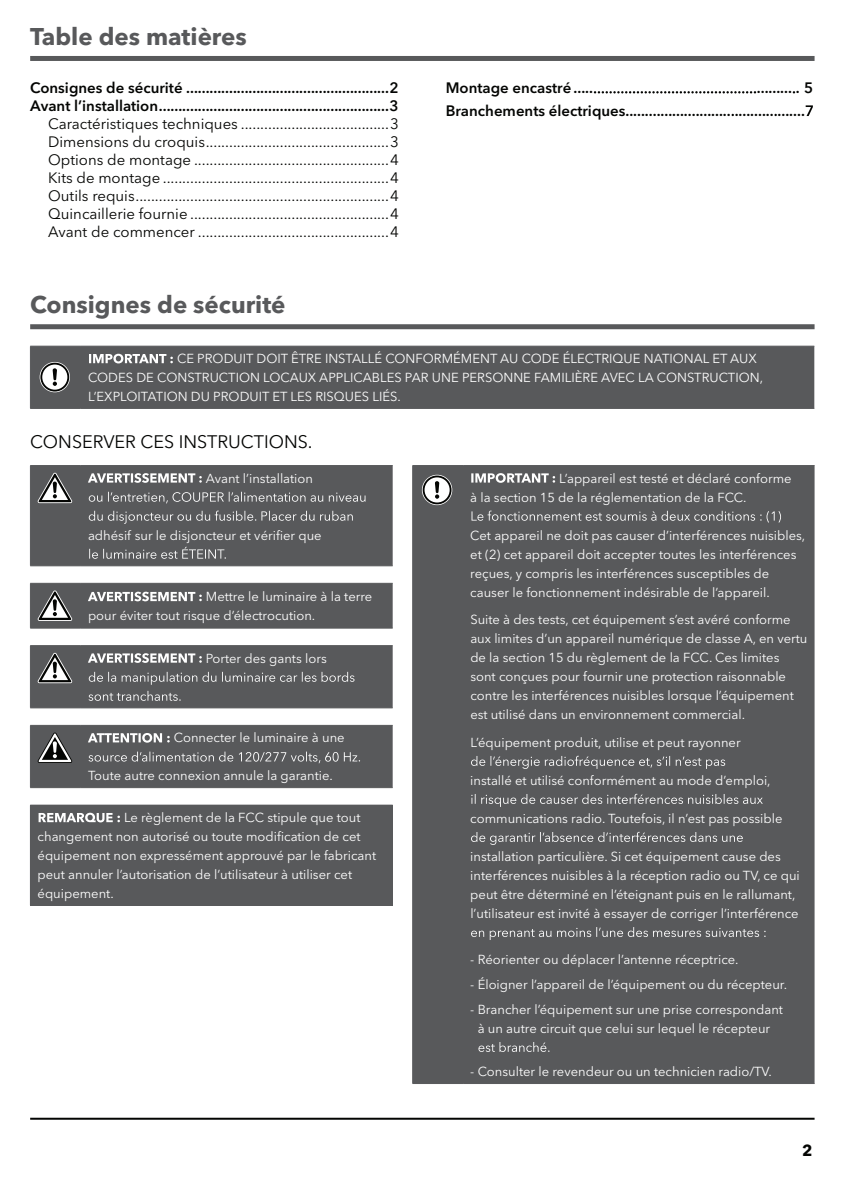
<style>
.page{position:relative;width:842px;height:1191px;background:#fff}
.page>*{position:absolute;margin:0;border:0;box-sizing:border-box;transform-origin:0 0}
.t1{font:700 24px "Avenir Next LT Pro";color:#58595b}
.t2{font:18px "Avenir Next LT Pro";color:#040503}
.t3{font:700 16px "Avenir Next LT Pro";color:#040503}
.t4{font:15px/18px "Avenir Next LT Pro";color:#040503;text-align:justify}
.t5{font:600 15px/18px "Avenir Next LT Pro";color:#040503}
.t6{font:13px/19px "Avenir Next LT Pro";color:#fff}
</style>
<div class="page">
<hr style="left:30px;top:1117px;width:784px;height:2px;background:#040503">
<div style="left:30px;top:324px;width:784px;height:5px;background:#58595b"></div>
<div style="left:31px;top:347px;width:783px;height:61px;background:#58595b"></div>
<hr style="left:30px;top:346px;width:51px;height:1px;background:#58595b">
<hr style="left:30px;top:346px;width:1px;height:62px;background:#58595b">
<hr style="left:81px;top:346px;width:733px;height:1px;background:#58595b">
<hr style="left:30px;top:408px;width:51px;height:1px;background:#58595b">
<hr style="left:81px;top:408px;width:733px;height:1px;background:#58595b">
<svg style="left:40px;top:362px;width:30px;height:30px"></svg>
<svg style="left:89px;top:354px;width:84px;height:9px"></svg>
<svg style="left:30px;top:465px;width:363px;height:101px;background:#616264"></svg>
<hr style="left:30px;top:628px;width:51px;height:1px;background:#58595b">
<hr style="left:81px;top:628px;width:312px;height:1px;background:#58595b">
<svg style="left:30px;top:583px;width:363px;height:45px;background:#606162"></svg>
<svg style="left:30px;top:645px;width:363px;height:63px;background:#626365"></svg>
<hr style="left:30px;top:787px;width:51px;height:1px;background:#58595b">
<hr style="left:81px;top:787px;width:312px;height:1px;background:#58595b">
<svg style="left:30px;top:725px;width:363px;height:62px;background:#5f6062"></svg>
<div style="left:30px;top:805px;width:363px;height:100px;background:#58595b"></div>
<hr style="left:30px;top:905px;width:363px;height:1px;background:#58595b">
<svg style="left:39px;top:812px;width:81px;height:10px"></svg>
<div style="left:413px;top:466px;width:401px;height:617px;background:#58595b"></div>
<hr style="left:412px;top:465px;width:51px;height:1px;background:#58595b">
<hr style="left:412px;top:466px;width:1px;height:617px;background:#58595b">
<hr style="left:463px;top:465px;width:351px;height:1px;background:#58595b">
<hr style="left:412px;top:1083px;width:51px;height:1px;background:#58595b">
<hr style="left:463px;top:1083px;width:351px;height:1px;background:#58595b">
<svg style="left:422px;top:475px;width:30px;height:30px"></svg>
<svg style="left:471px;top:473px;width:84px;height:10px"></svg>
<svg style="left:471px;top:510px;width:310px;height:12px;background:#717273"></svg>
<svg style="left:471px;top:756px;width:254px;height:13px;background:#707173"></svg>
<svg style="left:471px;top:794px;width:292px;height:13px;background:#707172"></svg>
<svg style="left:471px;top:832px;width:272px;height:13px;background:#707173"></svg>
<svg style="left:471px;top:927px;width:295px;height:13px;background:#6e6f71"></svg>
<svg style="left:478px;top:1042px;width:71px;height:10px"></svg>
<div style="left:30px;top:56px;width:784px;height:5px;background:#58595b"></div>
<svg style="left:594px;top:91px;width:162px;height:2px"></svg>
<svg style="left:806px;top:105px;width:7px;height:11px"></svg>
<h1 class="t1" style="left:30px;top:22px;width:218px">Table des matières</h1>
<p class="t5" style="left:30px;top:79px;width:370px">Consignes de sécurité ....................................................2<br>Avant l’installation...........................................................3</p>
<p class="t4" style="left:48px;top:115px;width:352px">Caractéristiques techniques ......................................3<br>Dimensions du croquis...............................................3<br>Options de montage ..................................................4<br>Kits de montage ..........................................................4<br>Outils requis.................................................................4<br>Quincaillerie fournie ...................................................4<br>Avant de commencer .................................................4</p>
<p class="t5" style="left:446px;top:77px;width:369px;line-height:22.6px;text-indent:311px">......... . 5<br>Branchements électriques........................... .......... .......</p>
<p class="t5" style="left:446px;top:79px;width:149px">Montage encastré .....</p>
<h1 class="t1" style="left:30px;top:290px;width:257px">Consignes de sécurité</h1>
<p class="t6" style="left:88px;top:349px;width:677px;text-indent:89px">CE PRODUIT DOIT ÊTRE INSTALLÉ CONFORMÉMENT AU CODE ÉLECTRIQUE NATIONAL ET AUX<br>CODES DE CONSTRUCTION LOCAUX APPLICABLES PAR UNE PERSONNE FAMILIÈRE AVEC LA CONSTRUCTION,<br>L’EXPLOITATION DU PRODUIT ET LES RISQUES LIÉS.</p>
<h2 class="t2" style="left:30px;top:431px;width:284px">CONSERVER CES INSTRUCTIONS.</h2>
<p class="t6" style="left:206px;top:468px;width:109px">Avant l’installation</p>
<p class="t6" style="left:470px;top:468px;width:323px;text-indent:89px">L’appareil est testé et déclaré conforme à la section 15 de la réglementation de la FCC.</p>
<p class="t6" style="left:470px;top:525px;width:336px">Cet appareil ne doit pas causer d’interférences nuisibles, et (2) cet appareil doit accepter toutes les interférences reçues, y compris les interférences susceptibles de causer le fonctionnement indésirable de l’appareil.</p>
<p class="t6" style="left:470px;top:610px;width:339px">Suite à des tests, cet équipement s’est avéré conforme aux limites d’un appareil numérique de classe A, en vertu de la section 15 du règlement de la FCC. Ces limites sont conçues pour fournir une protection raisonnable contre les interférences nuisibles lorsque l’équipement est utilisé dans un environnement commercial.</p>
<p class="t6" style="left:470px;top:732px;width:272px">L’équipement produit, utilise et peut rayonner</p>
<p class="t6" style="left:470px;top:770px;width:302px">installé et utilisé conformément au mode d’emploi,</p>
<p class="t6" style="left:470px;top:808px;width:314px">communications radio. Toutefois, il n’est pas possible</p>
<p class="t6" style="left:470px;top:846px;width:331px">installation particulière. Si cet équipement cause des interférences nuisibles à la réception radio ou TV, ce qui peut être déterminé en l’éteignant puis en le rallumant, l’utilisateur est invité à essayer de corriger l’interférence</p>
<p class="t6" style="left:470px;top:950px;width:270px">- Réorienter ou déplacer l’antenne réceptrice.</p>
<p class="t6" style="left:470px;top:975px;width:318px">- Éloigner l’appareil de l’équipement ou du récepteur.</p>
<p class="t6" style="left:470px;top:999px;width:314px;text-align:center">- Brancher l’équipement sur une prise correspondant à un autre circuit que celui sur lequel le récepteur</p>
<p class="t6" style="left:470px;top:1062px;width:303px">- Consulter le revendeur ou un technicien radio/TV.</p>
<p class="t6" style="left:88px;top:525px;width:235px">adhésif sur le disjoncteur et vérifier que</p>
<p class="t6" style="left:88px;top:587px;width:286px;text-indent:118px">Mettre le luminaire à la terre pour éviter tout risque d’électrocution.</p>
<p class="t6" style="left:206px;top:648px;width:122px">Porter des gants lors</p>
<p class="t6" style="left:174px;top:728px;width:172px">Connecter le luminaire à une</p>
<p class="t6" style="left:88px;top:766px;width:246px">Toute autre connexion annule la garantie.</p>
<p class="t6" style="left:38px;top:808px;width:340px;text-indent:86px">Le règlement de la FCC stipule que tout changement non autorisé ou toute modification de cet équipement non expressément approuvé par le fabricant peut annuler l’autorisation de l’utilisateur à utiliser cet équipement.</p>
<p class="t3" style="left:802px;top:1140px;width:12px">2</p>
</div>
